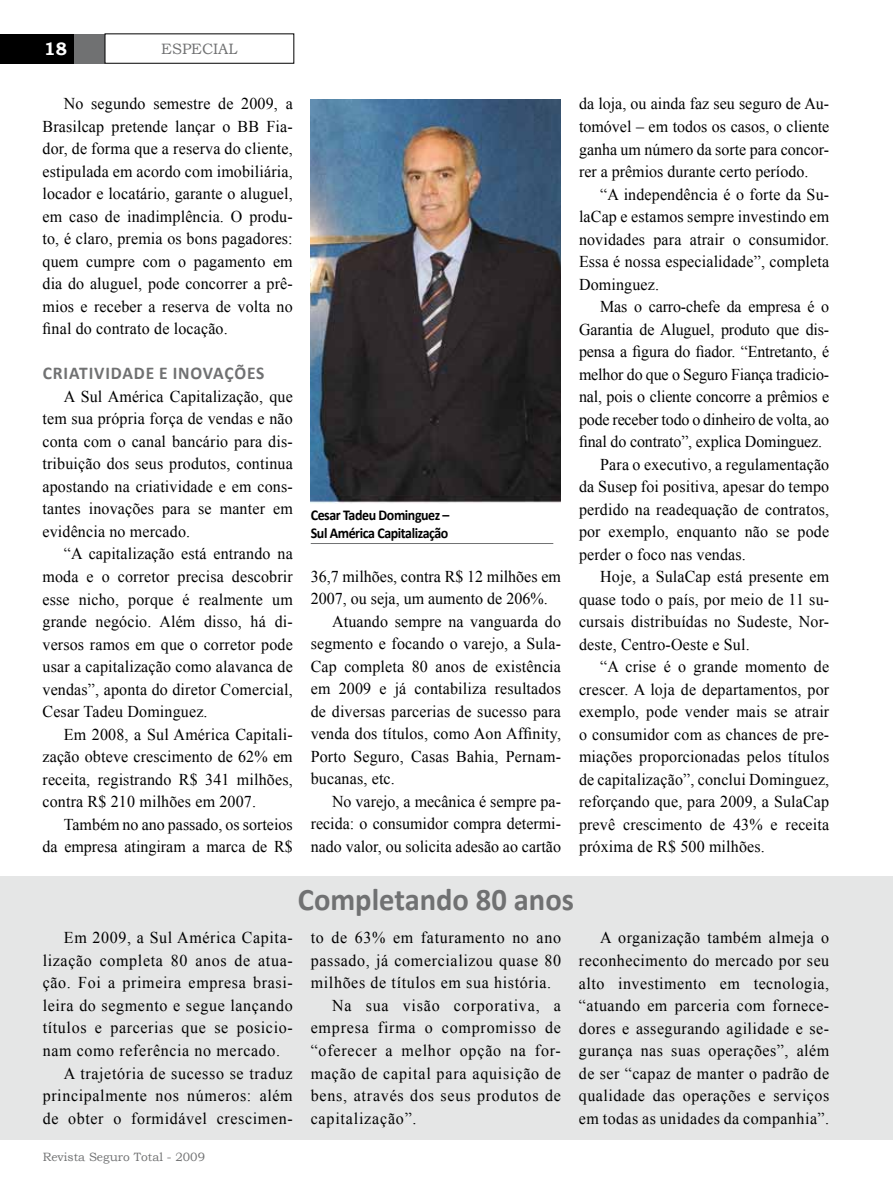
<style>
.page{position:relative;width:893px;height:1191px;background:#fff}
.page>*{position:absolute;margin:0;border:0;box-sizing:border-box;transform-origin:0 0}
.t1{font:700 31.5px "Calibri";color:#707172}
.t2{font:700 18px "Calibri";letter-spacing:.045em;color:#707172}
.t3{font:700 18px "Bookman Old Style";color:#fff}
.t4{font:16.5px/22.5px "Times New Roman";letter-spacing:.01em;color:#000;text-align:justify}
.t5{font:16.5px "Times New Roman";letter-spacing:.04em;color:#000}
.t6{font:16.5px "Times New Roman";letter-spacing:-.01em;color:#000}
.t7{font:16.5px "Times New Roman";letter-spacing:.05em;color:#000}
.t8{font:700 15px/18px "Calibri";letter-spacing:-.03em;color:#000;scale:.93 1}
.t9{font:15px "Bookman Old Style";color:#707172}
.t10{font:12px "Bookman Old Style";color:#707172}
</style>
<div class="page">
<div style="left:10px;top:34px;width:95px;height:29px;background:#707172"></div>
<div style="left:0;top:34px;width:74px;height:29px;background:#000"></div>
<div style="left:0;top:876px;width:893px;height:264px;background:#e5e6e6"></div>
<img style="left:311px;top:99px;width:250px;height:404px">
<hr style="left:311px;top:543px;width:242px;height:1px;background:#707172">
<p class="t3" style="left:44px;top:36px;width:25px">18</p>
<p class="t9" style="left:161px;top:39px;width:78px">ESPECIAL</p>
<p class="t4" style="left:43px;top:92px;width:252px;text-indent:21px">No segundo semestre de 2009, a Brasilcap pretende lançar o BB Fia&shy;dor, de forma que a reserva do cliente, estipulada em acordo com imobiliária, locador e locatário, garante o aluguel, em caso de inadimplência. O produ&shy;to, é claro, premia os bons pagadores: quem cumpre com o pagamento em dia do aluguel, pode concorrer a prê&shy;mios e receber a reserva de volta no final do contrato de locação.</p>
<p class="t2" style="left:43px;top:362px;width:31px">Criatividad</p>
<p class="t2" style="left:146px;top:362px;width:120px">e e in ovações</p>
<p class="t4" style="left:43px;top:385px;width:252px;text-indent:21px">A Sul América Capitalização, que tem sua própria força de vendas e não conta com o canal bancário para dis&shy;tribuição dos seus produtos, continua apostando na criatividade e em cons&shy;tantes inovações para se manter em evidência no mercado.</p>
<p class="t4" style="left:43px;top:542px;width:252px;text-indent:21px">“A capitalização está entrando na moda e o corretor precisa descobrir esse nicho, porque é realmente um grande negócio. Além disso, há di&shy;versos ramos em que o corretor pode usar a capitalização como alavanca de vendas”, aponta do diretor Comercial, Cesar Tadeu Dominguez.</p>
<p class="t4" style="left:43px;top:722px;width:252px;text-indent:21px">Em 2008, a Sul América Capitali&shy;zação obteve crescimento de 62% em receita, registrando R$ 341 milhões, contra R$ 210 milhões em 2007.</p>
<p class="t4" style="left:43px;top:812px;width:252px;text-align:right">Também no ano passado, os sorteios<br>da empresa atingiram a marca de R$</p>
<p class="t8" style="left:311px;top:505px;width:151px">Cesar Tadeu Dominguez –<br>Sul América Capitalização</p>
<p class="t4" style="left:311px;top:565px;width:252px">36,7 milhões, contra R$ 12 milhões em</p>
<p class="t4" style="left:311px;top:587px;width:238px">2007, ou seja, um aumento de 206%.</p>
<p class="t4" style="left:332px;top:610px;width:230px">Atuando sempre na vanguarda do</p>
<p class="t4" style="left:311px;top:632px;width:252px">segmento e focando o varejo, a Sula-</p>
<p class="t4" style="left:311px;top:655px;width:252px">Cap completa 80 anos de existência</p>
<p class="t4" style="left:311px;top:677px;width:252px">em 2009 e já contabiliza resultados</p>
<p class="t4" style="left:311px;top:700px;width:252px">de diversas parcerias de sucesso para</p>
<p class="t4" style="left:311px;top:722px;width:252px">venda dos títulos, como Aon Affinity,</p>
<p class="t4" style="left:311px;top:745px;width:252px">Porto Seguro, Casas Bahia, Pernam-</p>
<p class="t4" style="left:311px;top:767px;width:86px">bucanas, etc.</p>
<p class="t4" style="left:332px;top:790px;width:230px">No varejo, a mecânica é sempre pa-</p>
<p class="t4" style="left:311px;top:812px;width:252px">recida: o consumidor compra determi-</p>
<p class="t4" style="left:311px;top:835px;width:252px">nado valor, ou solicita adesão ao cartão</p>
<p class="t4" style="left:579px;top:92px;width:252px">da loja, ou ainda faz seu seguro de Au&shy;tomóvel – em todos os casos, o cliente ganha um número da sorte para concor&shy;rer a prêmios durante certo período.</p>
<p class="t4" style="left:579px;top:182px;width:252px;text-indent:21px">“A independência é o forte da Su&shy;laCap e estamos sempre investindo em novidades para atrair o consumidor.<br>Essa é nossa especialidade”, completa Dominguez.</p>
<p class="t6" style="left:600px;top:295px;width:230px">Mas o carro-chefe da empresa é o</p>
<p class="t6" style="left:579px;top:318px;width:252px">Garantia de Aluguel, produto que dis-</p>
<p class="t6" style="left:579px;top:340px;width:252px">pensa a figura do fiador. “Entretanto, é</p>
<p class="t6" style="left:579px;top:363px;width:252px">melhor do que o Seguro Fiança tradicio-</p>
<p class="t6" style="left:579px;top:385px;width:252px">nal, pois o cliente concorre a prêmios e</p>
<p class="t6" style="left:579px;top:408px;width:252px">pode receber todo o dinheiro de volta, ao</p>
<p class="t6" style="left:579px;top:430px;width:245px">final do contrato”, explica Dominguez.</p>
<p class="t4" style="left:600px;top:453px;width:230px">Para o executivo, a regulamentação</p>
<p class="t4" style="left:579px;top:475px;width:252px">da Susep foi positiva, apesar do tempo</p>
<p class="t4" style="left:579px;top:498px;width:252px">perdido na readequação de contratos,</p>
<p class="t4" style="left:579px;top:520px;width:252px">por exemplo, enquanto não se pode</p>
<p class="t4" style="left:579px;top:543px;width:168px">perder o foco nas vendas.</p>
<p class="t4" style="left:600px;top:565px;width:230px">Hoje, a SulaCap está presente em</p>
<p class="t4" style="left:579px;top:588px;width:252px">quase todo o país, por meio de 11 su-</p>
<p class="t4" style="left:579px;top:610px;width:252px">cursais distribuídas no Sudeste, Nor-</p>
<p class="t4" style="left:579px;top:633px;width:172px">deste, Centro-Oeste e Sul.</p>
<p class="t4" style="left:600px;top:655px;width:230px">“A crise é o grande momento de</p>
<p class="t4" style="left:579px;top:678px;width:252px">crescer. A loja de departamentos, por</p>
<p class="t4" style="left:579px;top:700px;width:252px">exemplo, pode vender mais se atrair</p>
<p class="t4" style="left:579px;top:723px;width:252px">o consumidor com as chances de pre-</p>
<p class="t4" style="left:579px;top:745px;width:252px">miações proporcionadas pelos títulos</p>
<p class="t4" style="left:579px;top:768px;width:252px">de capitalização”, conclui Dominguez,</p>
<p class="t4" style="left:579px;top:790px;width:252px">reforçando que, para 2009, a SulaCap</p>
<p class="t4" style="left:579px;top:813px;width:252px">prevê crescimento de 43% e receita</p>
<p class="t4" style="left:579px;top:835px;width:187px">próxima de R$ 500 milhões.</p>
<h1 class="t1" style="left:298px;top:880px;width:278px">Completando 80 anos</h1>
<p class="t5" style="left:311px;top:926px;width:252px">to de 63% em faturamento no ano</p>
<p class="t5" style="left:311px;top:949px;width:252px">passado, já comercializou quase 80</p>
<p class="t5" style="left:311px;top:971px;width:242px">milhões de títulos em sua história.</p>
<p class="t7" style="left:332px;top:994px;width:230px">Na sua visão corporativa, a</p>
<p class="t7" style="left:311px;top:1016px;width:252px">empresa firma o compromisso de</p>
<p class="t7" style="left:311px;top:1039px;width:252px">“oferecer a melhor opção na for-</p>
<p class="t7" style="left:311px;top:1062px;width:252px">mação de capital para aquisição de</p>
<p class="t7" style="left:311px;top:1084px;width:252px">bens, através dos seus produtos de</p>
<p class="t7" style="left:311px;top:1107px;width:107px">capitalização”.</p>
<p class="t5" style="left:64px;top:926px;width:230px">Em 2009, a Sul América Capita-</p>
<p class="t5" style="left:43px;top:949px;width:252px">lização completa 80 anos de atua-</p>
<p class="t5" style="left:43px;top:971px;width:252px">ção. Foi a primeira empresa brasi-</p>
<p class="t5" style="left:43px;top:994px;width:252px">leira do segmento e segue lançando</p>
<p class="t5" style="left:43px;top:1016px;width:252px">títulos e parcerias que se posicio-</p>
<p class="t5" style="left:43px;top:1039px;width:239px">nam como referência no mercado.</p>
<p class="t5" style="left:64px;top:1062px;width:230px">A trajetória de sucesso se traduz</p>
<p class="t5" style="left:43px;top:1084px;width:252px">principalmente nos números: além</p>
<p class="t5" style="left:43px;top:1107px;width:252px">de obter o formidável crescimen-</p>
<p class="t4" style="left:579px;top:926px;width:252px;text-indent:21px">A organização também almeja o reconhecimento do mercado por seu alto investimento em tecnologia, “atuando em parceria com fornece&shy;dores e assegurando agilidade e se&shy;gurança nas suas operações”, além de ser “capaz de manter o padrão de qualidade das operações e serviços em todas as unidades da companhia”.</p>
<p class="t10" style="left:43px;top:1149px;width:164px">Revista Seguro Total - 2009</p>
</div>
